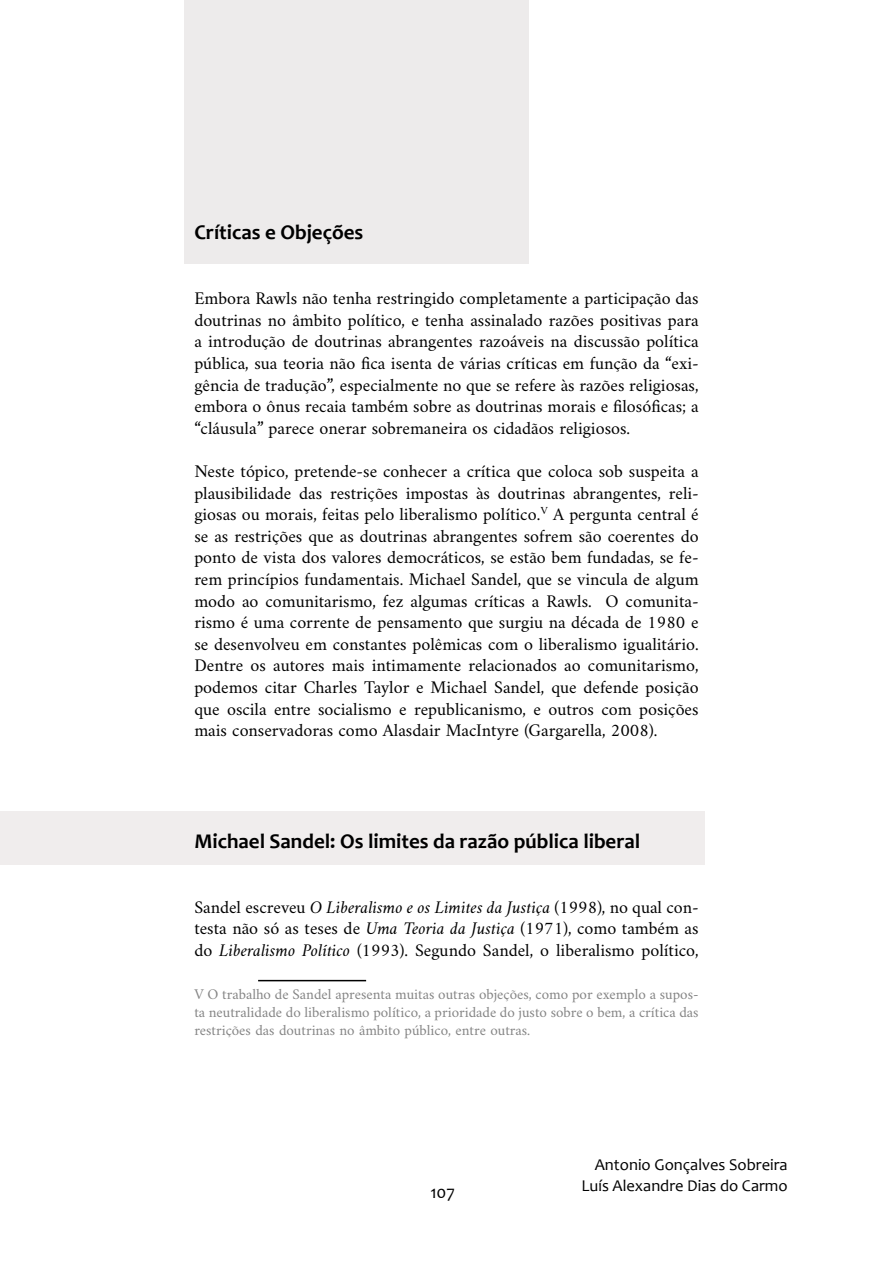
<style>
.page{position:relative;width:893px;height:1263px;background:#fff}
.page>*{position:absolute;margin:0;border:0;box-sizing:border-box;transform-origin:0 0}
.t1{font:700 21px "Candara";color:#000}
.t2{font:18px/21.6px "Amiri";color:#000;text-align:justify}
.t3{font:18px "Candara";color:#000}
.t4{font:16.5px/21px "Candara";color:#000;text-align:right}
.t5{font:15px/18px "Amiri";color:#858585;text-align:justify}
.s1{font-style:italic}
</style>
<div class="page">
<div style="left:0;top:811px;width:705px;height:53px;background:#f0eded"></div>
<div style="left:185px;top:0;width:344px;height:264px;background:#edebeb"></div>
<hr style="left:258px;top:980px;width:108px;height:1px;background:#000">
<p class="t1" style="left:194px;top:219px;width:170px">Críticas e Objeções</p>
<p class="t2" style="left:194px;top:287px;width:506px">Embora Rawls não tenha restringido completamente a participação das doutrinas no âmbito político, e tenha assinalado razões positivas para a introdução de doutrinas abrangentes razoáveis na discussão política pública, sua teoria não fica isenta de várias críticas em função da “exi&shy;gência de tradução”, especialmente no que se refere às razões religiosas, embora o ônus recaia também sobre as doutrinas morais e filosóficas; a “cláusula” parece onerar sobremaneira os cidadãos religiosos.</p>
<p class="t2" style="left:194px;top:460px;width:506px">Neste tópico, pretende-se conhecer a crítica que coloca sob suspeita a plausibilidade das restrições impostas às doutrinas abrangentes, reli&shy;giosas ou morais, feitas pelo liberalismo político.<sup>V</sup> A pergunta central é se as restrições que as doutrinas abrangentes sofrem são coerentes do ponto de vista dos valores democráticos, se estão bem fundadas, se fe&shy;rem princípios fundamentais. Michael Sandel, que se vincula de algum modo ao comunitarismo, fez algumas críticas a Rawls. O comunita&shy;rismo é uma corrente de pensamento que surgiu na década de 1980 e se desenvolveu em constantes polêmicas com o liberalismo igualitário.<br>Dentre os autores mais intimamente relacionados ao comunitarismo, podemos citar Charles Taylor e Michael Sandel, que defende posição que oscila entre socialismo e republicanismo, e outros com posições mais conservadoras como Alasdair MacIntyre (Gargarella, 2008).</p>
<p class="t1" style="left:194px;top:828px;width:447px">Michael Sandel: Os limites da razão pública liberal</p>
<p class="t2" style="left:194px;top:895px;width:506px">Sandel escreveu <span class="s1">O Liberalismo e os Limites da Justiça</span> (1998), no qual con&shy;testa não só as teses de <span class="s1">Uma Teoria da Justiça</span> (1971), como também as do <span class="s1">Liberalismo Político</span> (1993). Segundo Sandel, o liberalismo político,</p>
<p class="t5" style="left:194px;top:984px;width:506px">V O trabalho de Sandel apresenta muitas outras objeções, como por exemplo a supos&shy;ta neutralidade do liberalismo político, a prioridade do justo sobre o bem, a crítica das restrições das doutrinas no âmbito público, entre outras.</p>
<p class="t3" style="left:430px;top:1181px;width:26px">107</p>
<p class="t4" style="left:581px;top:1154px;width:208px">Antonio Gonçalves Sobreira<br>Luís Alexandre Dias do Carmo</p>
</div>
